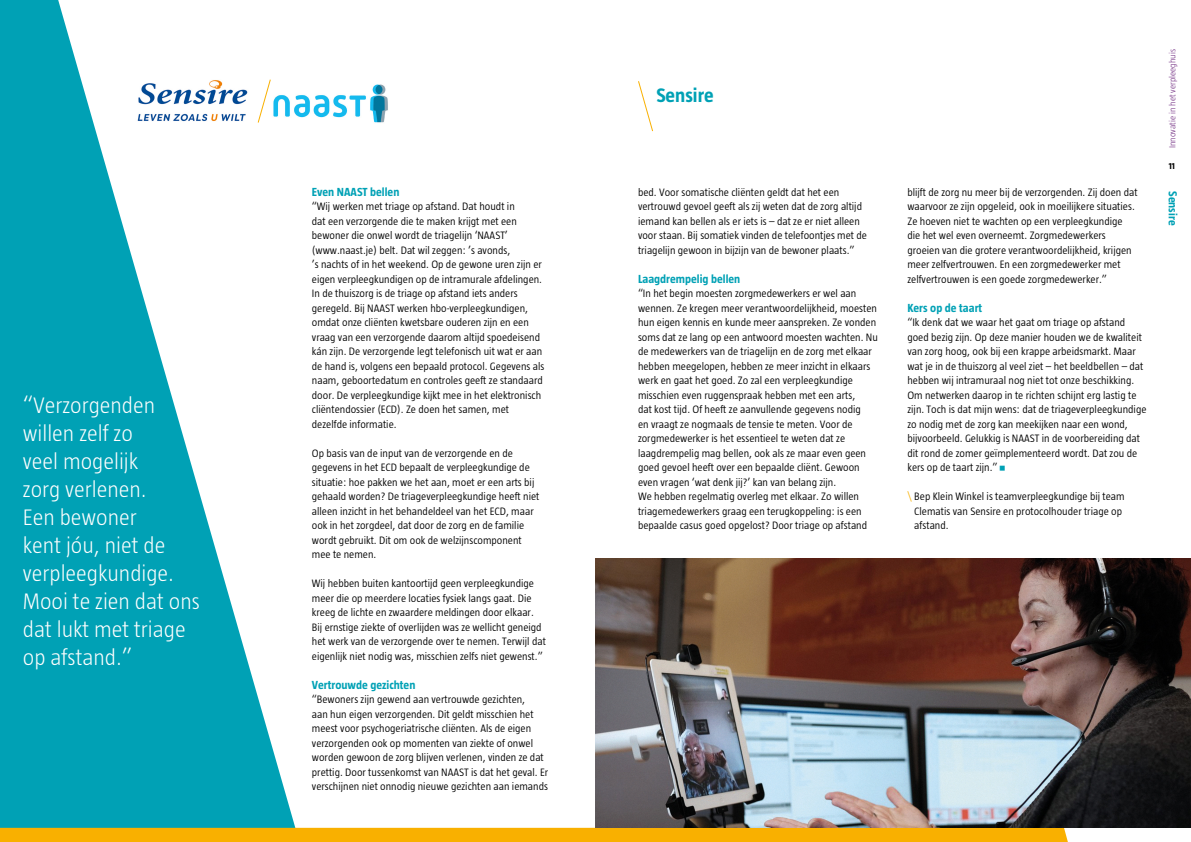
<style>
.page{position:relative;width:1191px;height:842px;background:#fff}
.page>*{position:absolute;margin:0;border:0;box-sizing:border-box;transform-origin:0 0}
.Quote_Klein{font:300 23px/28px "Taz";color:#fff}
.Organisatie{font:700 20px "Taz";color:#00a1b5}
.Kopje{font:700 12px "Taz";color:#00a1b5}
.Brood{font:300 11px/14.5px "Taz";color:#000}
.t1{font:300 9px "Taz";color:#681f79}
.t2{font:700 9px "Taz";color:#000}
.s1{font-family:"ASD Formfont";font-weight:400;color:#00a1b5}
.s2{color:#f9b000}
</style>
<div class="page">
<svg style="left:0;top:0;width:302px;height:828px;fill:#00a1b5"></svg>
<div style="left:0;top:828px;width:1068px;height:14px;background:#f9b000"></div>
<svg style="left:638px;top:81px;width:15px;height:51px"></svg>
<img style="left:134px;top:80px;width:116px;height:41px">
<img style="left:271px;top:83px;width:117px;height:41px">
<svg style="left:257px;top:79px;width:14px;height:45px"></svg>
<img style="left:595px;top:558px;width:596px;height:270px">
<p class="Quote_Klein" style="left:23px;top:391px;width:178px">“Verzorgenden willen zelf zo<br>veel mogelijk<br>zorg verlenen.<br>Een bewoner<br>kent jóu, niet de verpleegkundige.<br>Mooi te zien dat ons dat lukt met triage op afstand.”</p>
<p class="Kopje" style="left:312px;top:185px;width:89px">Even NAAST bellen</p>
<p class="Brood" style="left:312px;top:199px;width:234px">“Wij werken met triage op afstand. Dat houdt in<br>dat een verzorgende die te maken krijgt met een bewoner die onwel wordt de triagelijn ‘NAAST’ (www.naast.je) belt. Dat wil zeggen: ’s avonds,<br>’s nachts of in het weekend. Op de gewone uren zijn er eigen verpleegkundigen op de intramurale afdelingen.<br>In de thuiszorg is de triage op afstand iets anders geregeld. Bij NAAST werken hbo-verpleegkundigen, omdat onze cliënten kwetsbare ouderen zijn en een vraag van een verzorgende daarom altijd spoedeisend kán zijn. De verzorgende legt telefonisch uit wat er aan de hand is, volgens een bepaald protocol. Gegevens als naam, geboortedatum en controles geeft ze standaard door. De verpleegkundige kijkt mee in het elektronisch cliëntendossier (ECD). Ze doen het samen, met dezelfde informatie.</p>
<p class="Brood" style="left:312px;top:445px;width:229px">Op basis van de input van de verzorgende en de gegevens in het ECD bepaalt de verpleegkundige de situatie: hoe pakken we het aan, moet er een arts bij gehaald worden? De triageverpleegkundige heeft niet alleen inzicht in het behandeldeel van het ECD, maar ook in het zorgdeel, dat door de zorg en de familie wordt gebruikt. Dit om ook de welzijnscomponent mee te nemen.</p>
<p class="Brood" style="left:312px;top:576px;width:235px">Wij hebben buiten kantoortijd geen verpleegkundige meer die op meerdere locaties fysiek langs gaat. Die kreeg de lichte en zwaardere meldingen door elkaar.<br>Bij ernstige ziekte of overlijden was ze wellicht geneigd het werk van de verzorgende over te nemen. Terwijl dat eigenlijk niet nodig was, misschien zelfs niet gewenst.”</p>
<p class="Kopje" style="left:312px;top:678px;width:105px">Vertrouwde gezichten</p>
<p class="Brood" style="left:312px;top:692px;width:238px">“Bewoners zijn gewend aan vertrouwde gezichten,<br>aan hun eigen verzorgenden. Dit geldt misschien het meest voor psychogeriatrische cliënten. Als de eigen verzorgenden ook op momenten van ziekte of onwel worden gewoon de zorg blijven verlenen, vinden ze dat prettig. Door tussenkomst van NAAST is dat het geval. Er verschijnen niet onnodig nieuwe gezichten aan iemands</p>
<h3 class="Organisatie" style="left:656px;top:84px;width:59px">Sensire</h3>
<p class="Brood" style="left:638px;top:184px;width:230px">bed. Voor somatische cliënten geldt dat het een vertrouwd gevoel geeft als zij weten dat de zorg altijd iemand kan bellen als er iets is – dat ze er niet alleen voor staan. Bij somatiek vinden de telefoontjes met de triagelijn gewoon in bijzijn van de bewoner plaats.”</p>
<p class="Kopje" style="left:638px;top:272px;width:104px">Laagdrempelig bellen</p>
<p class="Brood" style="left:638px;top:286px;width:241px">“In het begin moesten zorgmedewerkers er wel aan wennen. Ze kregen meer verantwoordelijkheid, moesten hun eigen kennis en kunde meer aanspreken. Ze vonden soms dat ze lang op een antwoord moesten wachten. Nu de medewerkers van de triagelijn en de zorg met elkaar hebben meegelopen, hebben ze meer inzicht in elkaars werk en gaat het goed. Zo zal een verpleegkundige misschien even ruggenspraak hebben met een arts,<br>dat kost tijd. Of heeft ze aanvullende gegevens nodig<br>en vraagt ze nogmaals de tensie te meten. Voor de zorgmedewerker is het essentieel te weten dat ze laagdrempelig mag bellen, ook als ze maar even geen goed gevoel heeft over een bepaalde cliënt. Gewoon even vragen ‘wat denk jij?’ kan van belang zijn.</p>
<p class="Brood" style="left:638px;top:489px;width:231px">We hebben regelmatig overleg met elkaar. Zo willen triagemedewerkers graag een terugkoppeling: is een bepaalde casus goed opgelost? Door triage op afstand</p>
<p class="Brood" style="left:907px;top:184px;width:232px">blijft de zorg nu meer bij de verzorgenden. Zij doen dat waarvoor ze zijn opgeleid, ook in moeilijkere situaties.<br>Ze hoeven niet te wachten op een verpleegkundige die het wel even overneemt. Zorgmedewerkers groeien van die grotere verantwoordelijkheid, krijgen meer zelfvertrouwen. En een zorgmedewerker met zelfvertrouwen is een goede zorgmedewerker.”</p>
<p class="Kopje" style="left:907px;top:301px;width:76px">Kers op de taart</p>
<p class="Brood" style="left:907px;top:315px;width:240px">“Ik denk dat we waar het gaat om triage op afstand goed bezig zijn. Op deze manier houden we de kwaliteit van zorg hoog, ook bij een krappe arbeidsmarkt. Maar wat je in de thuiszorg al veel ziet – het beeldbellen – dat hebben wij intramuraal nog niet tot onze beschikking.<br>Om netwerken daarop in te richten schijnt erg lastig te zijn. Toch is dat mijn wens: dat de triageverpleegkundige zo nodig met de zorg kan meekijken naar een wond, bijvoorbeeld. Gelukkig is NAAST in de voorbereiding dat dit rond de zomer geïmplementeerd wordt. Dat zou de kers op de taart zijn.” <span class="s1">•</span></p>
<p class="Brood" style="left:914px;top:489px;width:212px;text-indent:-7px"><span class="s2">\</span> Bep Klein Winkel is teamverpleegkundige bij team<br>Clematis van Sensire en protocolhouder triage op afstand.</p>
<p class="t1" style="left:1167px;top:148px;width:100px;rotate:-90deg">Innovatie in het verpleeghuis</p>
<p class="t2" style="left:1168px;top:161px;width:8px">11</p>
<p class="Kopje" style="left:1179px;top:191px;width:36px;rotate:90deg">Sensire</p>
</div>
